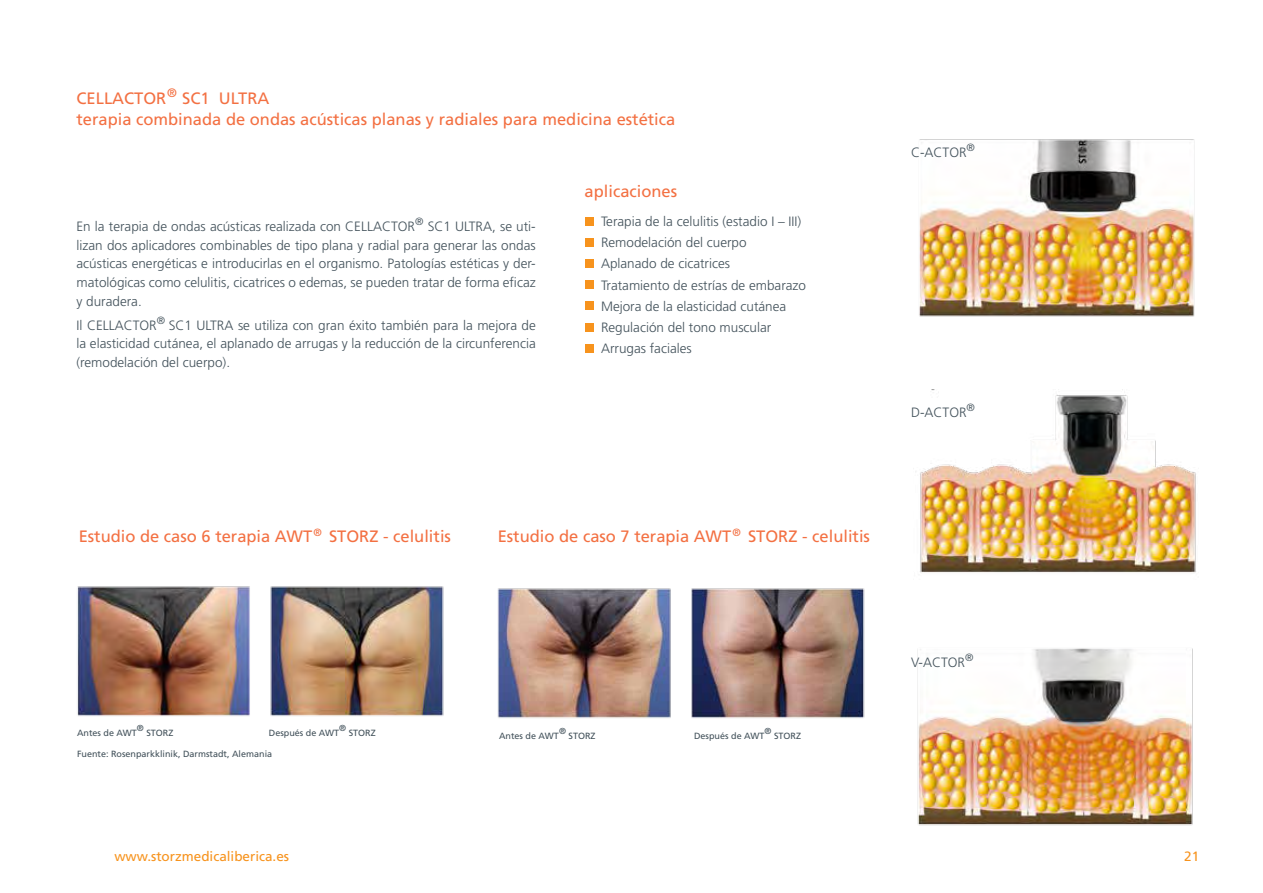
<style>
.page{position:relative;width:1263px;height:893px;background:#fff}
.page>*{position:absolute;margin:0;border:0;box-sizing:border-box;transform-origin:0 0}
.t1{font:16.5px/21.3px "Frutiger LT Std";color:#f37042}
.t2{font:300 13.5px/18.6px "Frutiger LT Std";color:#42515a;text-align:justify}
.t3{font:13.5px "Frutiger LT Std";color:#f7931d}
.t4{font:9px "Frutiger LT Std";color:#42515a}
.t5{font:8.7px "Frutiger LT Std";color:#42515a}
</style>
<div class="page">
<img style="left:919px;top:139px;width:276px;height:178px">
<img style="left:915px;top:390px;width:281px;height:183px">
<img style="left:917px;top:648px;width:276px;height:178px">
<img style="left:497px;top:588px;width:368px;height:130px">
<img style="left:77px;top:586px;width:367px;height:130px">
<div style="left:585px;top:217px;width:8px;height:8px;background:#f7931d"></div>
<div style="left:585px;top:238px;width:9px;height:8px;background:#f7931d"></div>
<div style="left:585px;top:259px;width:9px;height:9px;background:#f7931d"></div>
<div style="left:585px;top:281px;width:9px;height:8px;background:#f7931d"></div>
<div style="left:586px;top:302px;width:8px;height:8px;background:#f7931d"></div>
<div style="left:586px;top:323px;width:8px;height:8px;background:#f7931d"></div>
<div style="left:586px;top:344px;width:8px;height:9px;background:#f7931d"></div>
<p class="t1" style="left:77px;top:87px;width:600px">CELLACTOR<sup>®</sup> SC1 ULTRA<br>terapia combinada de ondas acústicas planas y radiales para medicina estética</p>
<p class="t2" style="left:77px;top:217px;width:461px">En la terapia de ondas acústicas realizada con CELLACTOR<sup>®</sup> SC1 ULTRA, se uti&shy;lizan dos aplicadores combinables de tipo plana y radial para generar las ondas acústicas energéticas e introducirlas en el organismo. Patologías estéticas y der&shy;matológicas como celulitis, cicatrices o edemas, se pueden tratar de forma eficaz y duradera.</p>
<p class="t2" style="left:77px;top:316px;width:461px">Il CELLACTOR<sup>®</sup> SC1 ULTRA se utiliza con gran éxito también para la mejora de la elasticidad cutánea, el aplanado de arrugas y la reducción de la circunferencia (remodelación del cuerpo).</p>
<p class="t1" style="left:585px;top:180px;width:94px">aplicaciones</p>
<p class="t2" style="left:601px;top:211px;width:207px;line-height:21.3px;text-align:left">Terapia de la celulitis (estadio I – III)<br>Remodelación del cuerpo<br>Aplanado de cicatrices<br>Tratamiento de estrías de embarazo<br>Mejora de la elasticidad cutánea<br>Regulación del tono muscular<br>Arrugas faciales</p>
<p class="t2" style="left:911px;top:143px;width:65px">C-ACTOR<sup>®</sup></p>
<p class="t2" style="left:911px;top:403px;width:65px">D-ACTOR<sup>®</sup></p>
<p class="t1" style="left:79px;top:526px;width:374px">Estudio de caso 6 terapia AWT<sup>®</sup> STORZ - celulitis</p>
<p class="t1" style="left:498px;top:526px;width:374px">Estudio de caso 7 terapia AWT<sup>®</sup> STORZ - celulitis</p>
<p class="t5" style="left:137px;top:723px;width:8px">®</p>
<p class="t5" style="left:339px;top:723px;width:8px">®</p>
<p class="t5" style="left:559px;top:726px;width:8px">®</p>
<p class="t5" style="left:764px;top:726px;width:8px">®</p>
<p class="t4" style="left:77px;top:728px;width:61px">Antes de AWT</p>
<p class="t4" style="left:774px;top:730px;width:29px">STORZ</p>
<p class="t4" style="left:146px;top:728px;width:29px">STORZ</p>
<p class="t4" style="left:269px;top:728px;width:72px">Después de AWT</p>
<p class="t4" style="left:349px;top:728px;width:29px">STORZ</p>
<p class="t4" style="left:499px;top:730px;width:61px">Antes de AWT</p>
<p class="t4" style="left:568px;top:730px;width:29px">STORZ</p>
<p class="t4" style="left:694px;top:730px;width:72px">Después de AWT</p>
<p class="t4" style="left:77px;top:749px;width:197px">Fuente: Rosenparkklinik, Darmstadt, Alemania</p>
<p class="t2" style="left:911px;top:653px;width:64px">V-ACTOR<sup>®</sup></p>
<p class="t3" style="left:114px;top:848px;width:176px">www.storzmedicaliberica.es</p>
<p class="t3" style="left:1184px;top:848px;width:17px">21</p>
</div>
